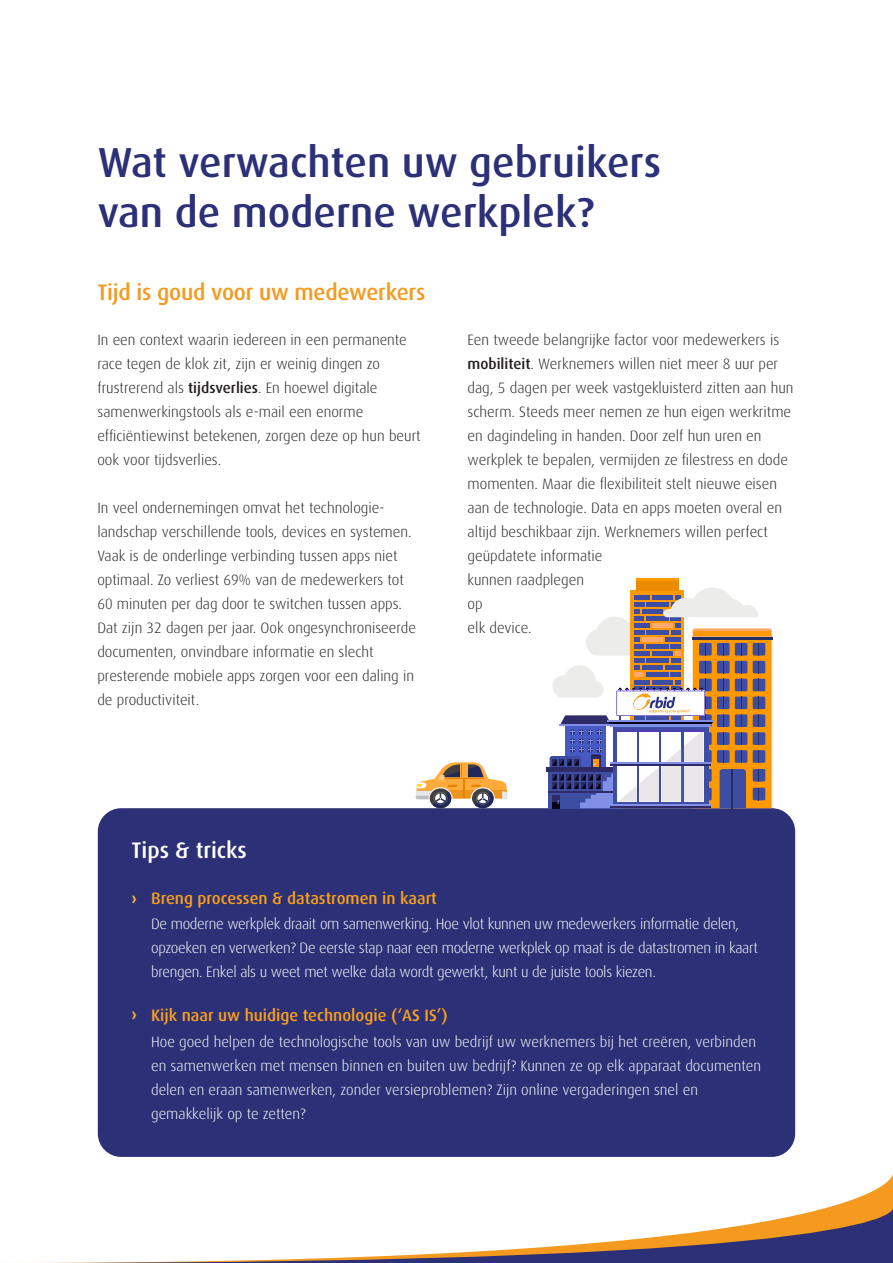
<style>
.page{position:relative;width:893px;height:1263px;background:#fff}
.page>*{position:absolute;margin:0;border:0;box-sizing:border-box;transform-origin:0 0}
.t1{font:500 42px/50.4px "Dax";color:#2c3076}
.t2{font:500 22.5px "Dax";letter-spacing:-.01em;color:#f39a1f}
.t3{font:500 22.5px "Dax";color:#fff}
.t4{font:500 16.5px "Dax";color:#f99f1c}
.t5{font:300 15px/24px "Dax";color:#231f20}
.t6{font:300 15px/24px "Dax";letter-spacing:-.01em;color:#fff}
.s1{font-weight:500}
.s2{font-family:"Calibri";font-weight:700;font-size:18px;color:#f7aa40}
</style>
<div class="page">
<svg style="left:826px;top:1174px;width:67px;height:34px"></svg>
<svg style="left:34px;top:1208px;width:859px;height:55px"></svg>
<div style="left:98px;top:808px;width:697px;height:349px;background:#2c3076;border-radius:23px"></div>
<div style="left:636px;top:578px;width:43px;height:15px;background:#f90"></div>
<div style="left:636px;top:581px;width:43px;height:10px;background:#eb8c00"></div>
<div style="left:548px;top:771px;width:69px;height:37px;background:#3d4da3"></div>
<hr style="left:547px;top:768px;width:72px;height:4px;background:#2e2b66">
<hr style="left:548px;top:791px;width:71px;height:1px;background:#2e2b66">
<svg style="left:416px;top:762px;width:92px;height:46px"></svg>
<svg style="left:550px;top:588px;width:222px;height:220px"></svg>
<h1 class="t1" style="left:98px;top:138px;width:565px">Wat verwachten uw gebruikers van de moderne werkplek?</h1>
<h2 class="t2" style="left:97px;top:279px;width:329px">Tijd is goud voor uw medewerkers</h2>
<p class="t5" style="left:97px;top:328px;width:325px">In een context waarin iedereen in een permanente race tegen de klok zit, zijn er weinig dingen zo frustrerend als <span class="s1">tijdsverlies</span>. En hoewel digitale samenwerkingstools als e-mail een enorme efficiëntiewinst betekenen, zorgen deze op hun beurt ook voor tijdsverlies.</p>
<p class="t5" style="left:97px;top:496px;width:320px">In veel ondernemingen omvat het technologie&shy;landschap verschillende tools, devices en systemen.<br>Vaak is de onderlinge verbinding tussen apps niet optimaal. Zo verliest 69% van de medewerkers tot 60 minuten per dag door te switchen tussen apps.<br>Dat zijn 32 dagen per jaar. Ook ongesynchroniseerde documenten, onvindbare informatie en slecht presterende mobiele apps zorgen voor een daling in de productiviteit.</p>
<p class="t5" style="left:468px;top:328px;width:327px">Een tweede belangrijke factor voor medewerkers is <span class="s1">mobiliteit</span>. Werknemers willen niet meer 8 uur per dag, 5 dagen per week vastgekluisterd zitten aan hun scherm. Steeds meer nemen ze hun eigen werkritme en dagindeling in handen. Door zelf hun uren en werkplek te bepalen, vermijden ze filestress en dode momenten. Maar die flexibiliteit stelt nieuwe eisen aan de technologie. Data en apps moeten overal en altijd beschikbaar zijn. Werknemers willen perfect geüpdatete informatie<br>kunnen raadplegen<br>op<br>elk device.</p>
<h2 class="t3" style="left:132px;top:837px;width:117px">Tips &amp; tricks</h2>
<p class="t4" style="left:131px;top:889px;width:308px"><span class="s2">›</span> Breng processen &amp; datastromen in kaart</p>
<p class="t6" style="left:151px;top:912px;width:608px">De moderne werkplek draait om samenwerking. Hoe vlot kunnen uw medewerkers informatie delen, opzoeken en verwerken? De eerste stap naar een moderne werkplek op maat is de datastromen in kaart brengen. Enkel als u weet met welke data wordt gewerkt, kunt u de juiste tools kiezen.</p>
<p class="t4" style="left:131px;top:1006px;width:319px"><span class="s2">›</span> Kijk naar uw huidige technologie (‘AS IS’)</p>
<p class="t6" style="left:151px;top:1030px;width:612px">Hoe goed helpen de technologische tools van uw bedrijf uw werknemers bij het creëren, verbinden en samenwerken met mensen binnen en buiten uw bedrijf? Kunnen ze op elk apparaat documenten delen en eraan samenwerken, zonder versieproblemen? Zijn online vergaderingen snel en gemakkelijk op te zetten?</p>
</div>
